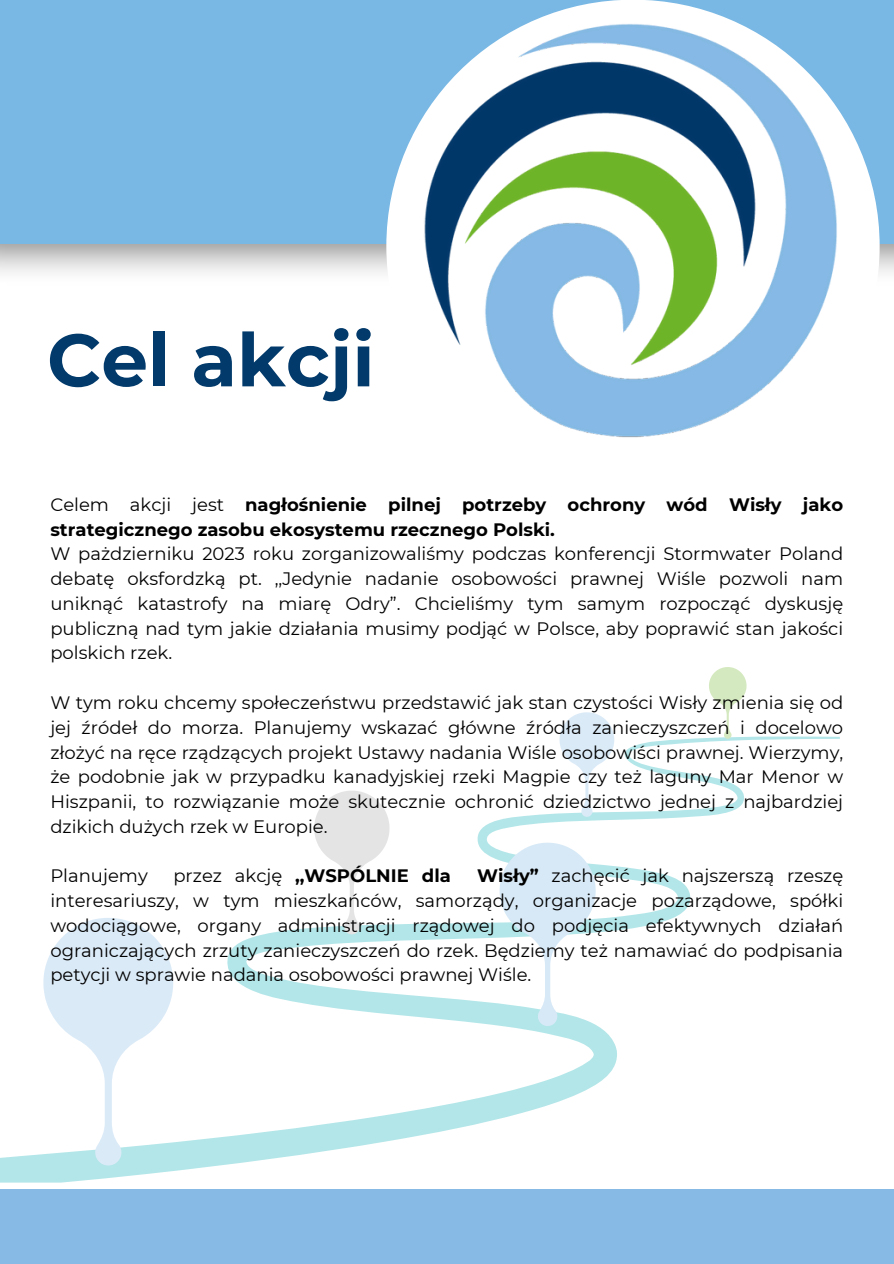
<style>
.page{position:relative;width:894px;height:1264px;background:#fff}
.page>*{position:absolute;margin:0;border:0;box-sizing:border-box;transform-origin:0 0}
.t1{font:700 73.95px "Montserrat";color:#023a6b}
.t2{font:18px/24.8px "Montserrat";color:#000;text-align:justify}
.t3{font:700 18px/24.8px "Montserrat";color:#000}
.s1{font-weight:400}
.s2{font-weight:700}
</style>
<div class="page">
<div style="left:0;top:0;width:893px;height:244px;background:#79b8e4"></div>
<div style="left:386px;top:0;width:493px;height:493px;background:#fff;border-radius:50%"></div>
<img style="left:397px;top:11px;width:471px;height:471px;border-radius:50%">
<div style="left:0;top:1188px;width:893px;height:75px;background:#87bbe6"></div>
<svg style="left:0;top:736px;width:839px;height:446px"></svg>
<svg style="left:43px;top:917px;width:130px;height:248px"></svg>
<svg style="left:499px;top:842px;width:96px;height:184px"></svg>
<svg style="left:314px;top:790px;width:75px;height:144px"></svg>
<svg style="left:559px;top:712px;width:55px;height:104px"></svg>
<svg style="left:708px;top:667px;width:38px;height:71px"></svg>
<p class="t1" style="left:47px;top:315px;width:329px">Cel akcji</p>
<h1 class="t3" style="left:50px;top:492px;width:794px"><span class="s1">Celem akcji jest</span> nagłośnienie pilnej potrzeby ochrony wód Wisły jako strategicznego zasobu ekosystemu rzecznego Polski.</h1>
<p class="t2" style="left:50px;top:541px;width:794px">W pażdzierniku 2023 roku zorganizowaliśmy podczas konferencji Stormwater Poland debatę oksfordzką pt. ,,Jedynie nadanie osobowości prawnej Wiśle pozwoli nam uniknąć katastrofy na miarę Odry”. Chcieliśmy tym samym rozpocząć dyskusję publiczną nad tym jakie działania musimy podjąć w Polsce, aby poprawić stan jakości polskich rzek.</p>
<p class="t2" style="left:50px;top:690px;width:794px">W tym roku chcemy społeczeństwu przedstawić jak stan czystości Wisły zmienia się od jej źródeł do morza. Planujemy wskazać główne źródła zanieczyszczeń i docelowo złożyć na ręce rządzących projekt Ustawy nadania Wiśle osobowiści prawnej. Wierzymy, że podobnie jak w przypadku kanadyjskiej rzeki Magpie czy też laguny Mar Menor w Hiszpanii, to rozwiązanie może skutecznie ochronić dziedzictwo jednej z najbardziej dzikich dużych rzek w Europie.</p>
<p class="t2" style="left:50px;top:863px;width:99px">Planujemy</p>
<p class="t3" style="left:173px;top:863px;width:279px"><span class="s1">przez akcję</span> ,,WSPÓLNIE dla</p>
<p class="t2" style="left:50px;top:863px;width:794px;text-indent:427px"><span class="s2">Wisły”</span> zachęcić jak najszerszą rzeszę interesariuszy, w tym mieszkańców, samorządy, organizacje pozarządowe, spółki wodociągowe, organy administracji rządowej do podjęcia efektywnych działań ograniczających zrzuty zanieczyszczeń do rzek. Będziemy też namawiać do podpisania petycji w sprawie nadania osobowości prawnej Wiśle.</p>
</div>
